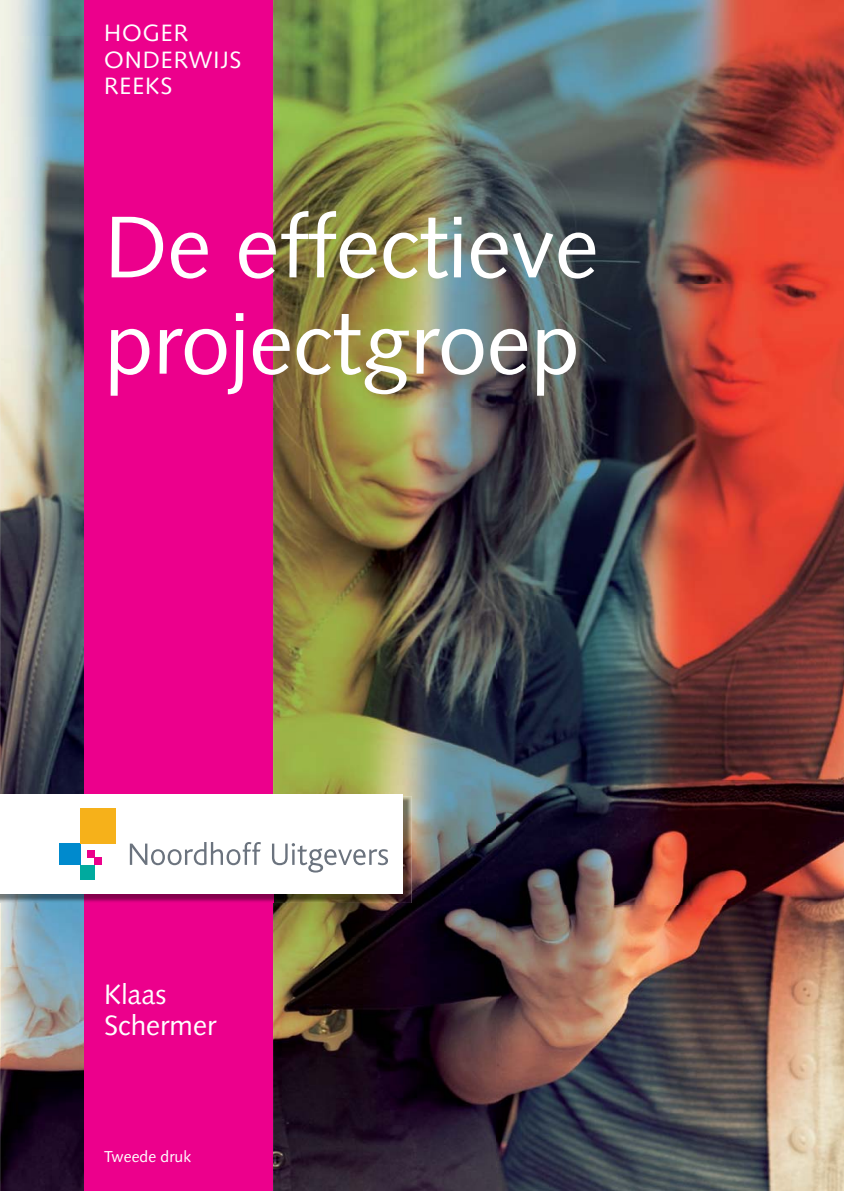
<style>
.page{position:relative;width:844px;height:1191px;background:#fff}
.page>*{position:absolute;margin:0;border:0;box-sizing:border-box;transform-origin:0 0}
.t1{font:87.5px/96.2px "Syntax";color:#fff}
.t2{font:28px/31.5px "Syntax";color:#fff}
.t3{font:23.62px/26.2px "Syntax";letter-spacing:.04em;color:#fff}
.t4{font:15.75px "Syntax";color:#fff}
</style>
<div class="page">
<img style="left:0;top:0;width:84px;height:1191px">
<img style="left:497px;top:0;width:346px;height:1191px">
<img style="left:273px;top:0;width:224px;height:409px">
<img style="left:273px;top:409px;width:224px;height:434px">
<img style="left:273px;top:843px;width:224px;height:348px">
<div style="left:84px;top:0;width:189px;height:1191px;background:#ec008c"></div>
<img style="left:273px;top:796px;width:138px;height:107px">
<img style="left:1px;top:893px;width:272px;height:10px">
<div style="left:0;top:794px;width:402px;height:99px;background:#fff"></div>
<div style="left:94px;top:858px;width:7px;height:7px;background:#ec008c"></div>
<div style="left:87px;top:850px;width:7px;height:7px;background:#ec008c"></div>
<div style="left:80px;top:865px;width:14px;height:14px;background:#00aa9e"></div>
<div style="left:59px;top:843px;width:21px;height:22px;background:#008acd"></div>
<div style="left:80px;top:808px;width:36px;height:35px;background:#f6b11a"></div>
<svg style="left:130px;top:842px;width:131px;height:23px"></svg>
<svg style="left:272px;top:843px;width:116px;height:29px"></svg>
<p class="t3" style="left:104px;top:22px;width:139px">HOGER<br>ONDERWIJS<br>REEKS</p>
<p class="t1" style="left:104px;top:207px;width:496px">De effectieve projectgroep</p>
<p class="t2" style="left:104px;top:980px;width:113px">Klaas<br>Schermer</p>
<p class="t4" style="left:104px;top:1150px;width:88px">Tweede druk</p>
</div>
